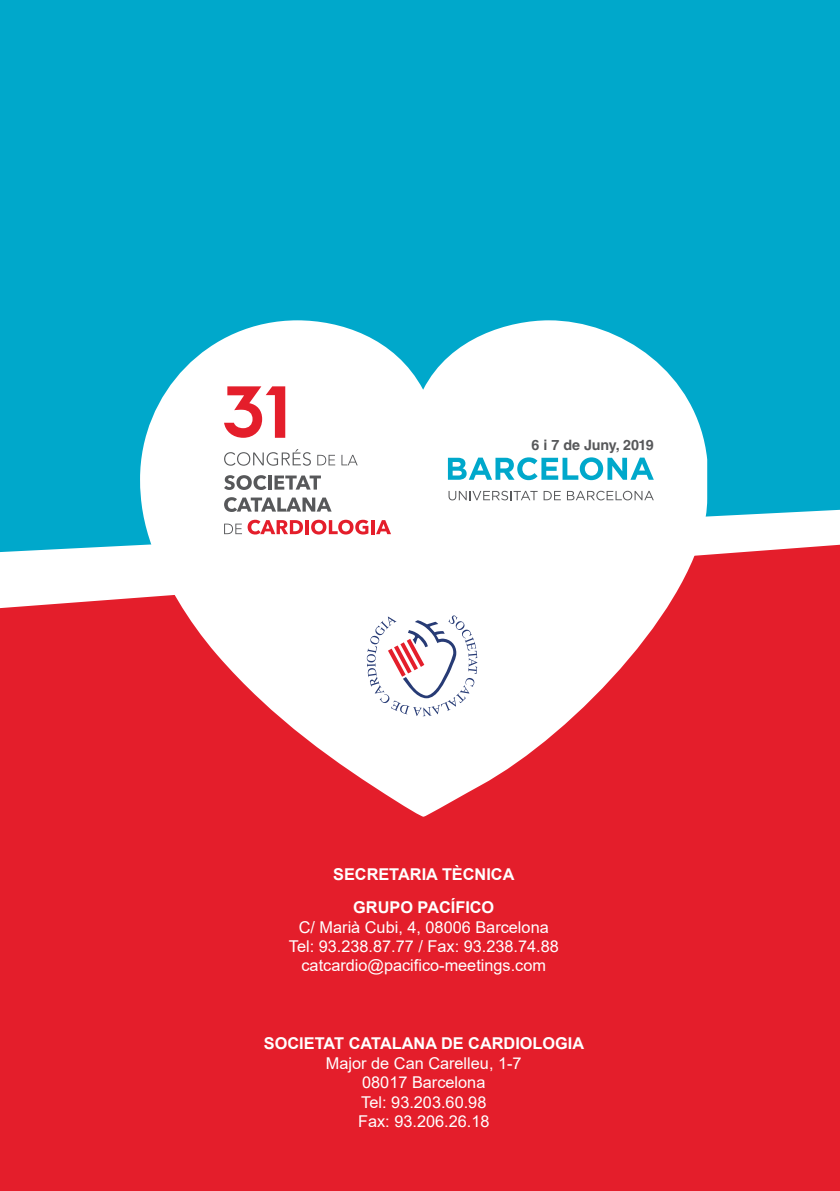
<style>
.page{position:relative;width:840px;height:1191px;background:#fff}
.page>*{position:absolute;margin:0;border:0;box-sizing:border-box;transform-origin:0 0}
.t1{font:16.2px/19.4px "Arial";color:#fff;text-align:center}
.t2{font:700 16.2px/33.2px "Arial";color:#fff;text-align:center}
.t3{font:700 14.4px "Helvetica LT Std";letter-spacing:-.02em;color:#57585a}
</style>
<div class="page">
<div style="left:0;top:552px;width:839px;height:639px;background:#e41e2b"></div>
<div style="left:0;top:0;width:839px;height:552px;background:#00a8cb"></div>
<svg style="left:140px;top:320px;width:566px;height:496px"></svg>
<svg style="left:366px;top:615px;width:111px;height:101px"></svg>
<hr style="left:305px;top:520px;width:3px;height:14px;background:#e41e2b">
<svg style="left:311px;top:520px;width:57px;height:14px"></svg>
<hr style="left:371px;top:520px;width:3px;height:14px;background:#e41e2b">
<svg style="left:376px;top:520px;width:15px;height:14px"></svg>
<svg style="left:224px;top:520px;width:79px;height:14px"></svg>
<svg style="left:224px;top:475px;width:42px;height:15px"></svg>
<hr style="left:268px;top:475px;width:3px;height:14px;background:#57585a">
<svg style="left:274px;top:475px;width:47px;height:14px"></svg>
<svg style="left:224px;top:497px;width:107px;height:15px"></svg>
<svg style="left:224px;top:449px;width:87px;height:17px"></svg>
<svg style="left:317px;top:455px;width:18px;height:10px"></svg>
<svg style="left:341px;top:455px;width:16px;height:10px"></svg>
<svg style="left:224px;top:386px;width:61px;height:52px"></svg>
<svg style="left:447px;top:457px;width:206px;height:23px"></svg>
<svg style="left:448px;top:491px;width:89px;height:9px"></svg>
<svg style="left:543px;top:491px;width:17px;height:9px"></svg>
<svg style="left:566px;top:491px;width:87px;height:9px"></svg>
<p class="t3" style="left:531px;top:436px;width:124px">6 i 7 de Juny, 2019</p>
<p class="t2" style="left:333px;top:858px;width:183px">SECRETARIA TÈCNICA<br>GRUPO PACÍFICO</p>
<p class="t1" style="left:288px;top:917px;width:271px">C/ Marià Cubi, 4, 08006 Barcelona<br>Tel: 93.238.87.77 / Fax: 93.238.74.88 catcardio@pacifico-meetings.com</p>
<p class="t2" style="left:264px;top:1027px;width:321px">SOCIETAT CATALANA DE CARDIOLOGIA</p>
<p class="t1" style="left:326px;top:1053px;width:197px">Major de Can Carelleu, 1-7<br>08017 Barcelona<br>Tel: 93.203.60.98<br>Fax: 93.206.26.18</p>
</div>
